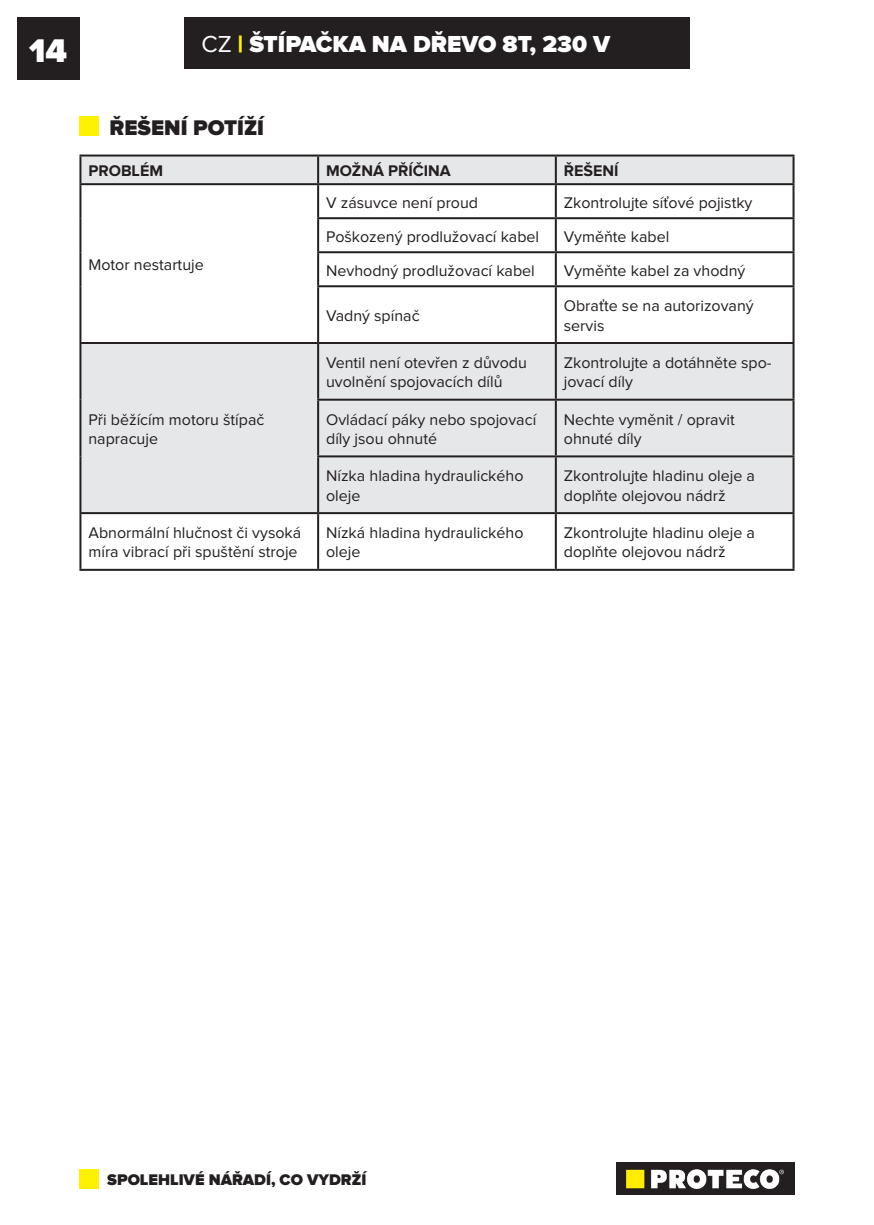
<style>
.page{position:relative;width:874px;height:1225px;background:#fff}
.page>*{position:absolute;margin:0;border:0;box-sizing:border-box;transform-origin:0 0}
.t1{font:900 34px "Proxima Nova";color:#fff}
.t2{font:900 24px "Proxima Nova";color:#fff}
.t3{font:900 22px "Proxima Nova";color:#231f20}
.t4{font:16px/19.2px "Proxima Nova";color:#231f20}
.t5{font:900 16px "Proxima Nova";color:#231f20}
.t6{font:700 16px "Proxima Nova";color:#231f20}
.s1{font-weight:400}
.s2{color:#fff101}
</style>
<div class="page">
<div style="left:17px;top:17px;width:62px;height:62px;background:#231f20"></div>
<img style="left:616px;top:1162px;width:178px;height:33px">
<div style="left:79px;top:1169px;width:20px;height:19px;background:#fff101"></div>
<div style="left:184px;top:17px;width:505px;height:51px;background:#231f20"></div>
<div style="left:79px;top:116px;width:20px;height:20px;background:#fff101"></div>
<svg style="left:81px;top:156px;width:711px;height:356px;fill:#e6e7e9"></svg>
<hr style="left:79px;top:154px;width:239px;height:2px;background:#231f20">
<hr style="left:79px;top:156px;width:2px;height:27px;background:#231f20">
<hr style="left:318px;top:154px;width:237px;height:2px;background:#231f20">
<hr style="left:317px;top:156px;width:2px;height:27px;background:#231f20">
<hr style="left:555px;top:154px;width:239px;height:2px;background:#231f20">
<hr style="left:554px;top:156px;width:2px;height:27px;background:#231f20">
<hr style="left:792px;top:156px;width:2px;height:27px;background:#231f20">
<hr style="left:79px;top:183px;width:239px;height:2px;background:#231f20">
<hr style="left:79px;top:185px;width:2px;height:33px;background:#231f20">
<hr style="left:318px;top:183px;width:237px;height:2px;background:#231f20">
<hr style="left:317px;top:185px;width:2px;height:32px;background:#231f20">
<hr style="left:555px;top:183px;width:239px;height:2px;background:#231f20">
<hr style="left:554px;top:185px;width:2px;height:32px;background:#231f20">
<hr style="left:792px;top:185px;width:2px;height:32px;background:#231f20">
<hr style="left:79px;top:218px;width:2px;height:34px;background:#231f20">
<hr style="left:317px;top:217px;width:238px;height:2px;background:#231f20">
<hr style="left:317px;top:219px;width:2px;height:32px;background:#231f20">
<hr style="left:555px;top:217px;width:239px;height:2px;background:#231f20">
<hr style="left:554px;top:219px;width:2px;height:32px;background:#231f20">
<hr style="left:792px;top:219px;width:2px;height:32px;background:#231f20">
<hr style="left:79px;top:252px;width:2px;height:34px;background:#231f20">
<hr style="left:317px;top:251px;width:238px;height:2px;background:#231f20">
<hr style="left:317px;top:253px;width:2px;height:32px;background:#231f20">
<hr style="left:555px;top:251px;width:239px;height:2px;background:#231f20">
<hr style="left:554px;top:253px;width:2px;height:32px;background:#231f20">
<hr style="left:792px;top:253px;width:2px;height:32px;background:#231f20">
<hr style="left:79px;top:286px;width:2px;height:56px;background:#231f20">
<hr style="left:317px;top:285px;width:238px;height:2px;background:#231f20">
<hr style="left:317px;top:287px;width:2px;height:55px;background:#231f20">
<hr style="left:555px;top:285px;width:239px;height:2px;background:#231f20">
<hr style="left:554px;top:287px;width:2px;height:55px;background:#231f20">
<hr style="left:792px;top:287px;width:2px;height:55px;background:#231f20">
<hr style="left:79px;top:342px;width:239px;height:2px;background:#231f20">
<hr style="left:79px;top:344px;width:2px;height:56px;background:#231f20">
<hr style="left:318px;top:342px;width:237px;height:2px;background:#231f20">
<hr style="left:317px;top:344px;width:2px;height:55px;background:#231f20">
<hr style="left:555px;top:342px;width:239px;height:2px;background:#231f20">
<hr style="left:554px;top:344px;width:2px;height:55px;background:#231f20">
<hr style="left:792px;top:344px;width:2px;height:55px;background:#231f20">
<hr style="left:79px;top:400px;width:2px;height:56px;background:#231f20">
<hr style="left:317px;top:399px;width:238px;height:2px;background:#231f20">
<hr style="left:317px;top:401px;width:2px;height:54px;background:#231f20">
<hr style="left:555px;top:399px;width:239px;height:2px;background:#231f20">
<hr style="left:554px;top:401px;width:2px;height:54px;background:#231f20">
<hr style="left:792px;top:401px;width:2px;height:54px;background:#231f20">
<hr style="left:79px;top:456px;width:2px;height:56px;background:#231f20">
<hr style="left:317px;top:455px;width:238px;height:2px;background:#231f20">
<hr style="left:317px;top:457px;width:2px;height:55px;background:#231f20">
<hr style="left:555px;top:455px;width:239px;height:2px;background:#231f20">
<hr style="left:554px;top:457px;width:2px;height:55px;background:#231f20">
<hr style="left:792px;top:457px;width:2px;height:55px;background:#231f20">
<hr style="left:79px;top:512px;width:239px;height:2px;background:#231f20">
<hr style="left:79px;top:514px;width:2px;height:55px;background:#231f20">
<hr style="left:318px;top:512px;width:237px;height:2px;background:#231f20">
<hr style="left:317px;top:514px;width:2px;height:55px;background:#231f20">
<hr style="left:555px;top:512px;width:239px;height:2px;background:#231f20">
<hr style="left:554px;top:514px;width:2px;height:55px;background:#231f20">
<hr style="left:792px;top:514px;width:2px;height:55px;background:#231f20">
<hr style="left:79px;top:569px;width:239px;height:2px;background:#231f20">
<hr style="left:318px;top:569px;width:237px;height:2px;background:#231f20">
<hr style="left:555px;top:569px;width:239px;height:2px;background:#231f20">
<h1 class="t1" style="left:29px;top:31px;width:40px">14</h1>
<h2 class="t2" style="left:201px;top:30px;width:410px"><span class="s1">CZ</span> <span class="s2">|</span> ŠTÍPAČKA NA DŘEVO 8T, 230 V</h2>
<p class="t3" style="left:109px;top:115px;width:156px">ŘEŠENÍ POTÍŽÍ</p>
<p class="t6" style="left:88px;top:162px;width:76px">PROBLÉM</p>
<p class="t6" style="left:326px;top:162px;width:126px">MOŽNÁ PŘÍČINA</p>
<p class="t6" style="left:563px;top:162px;width:56px">ŘEŠENÍ</p>
<p class="t4" style="left:88px;top:256px;width:117px">Motor nestartuje</p>
<p class="t4" style="left:88px;top:410px;width:177px">Při běžícím motoru štípač napracuje</p>
<p class="t4" style="left:326px;top:193px;width:153px">V zásuvce není proud</p>
<p class="t4" style="left:563px;top:193px;width:190px">Zkontrolujte síťové pojistky</p>
<p class="t4" style="left:326px;top:227px;width:214px">Poškozený prodlužovací kabel</p>
<p class="t4" style="left:563px;top:227px;width:107px">Vyměňte kabel</p>
<p class="t4" style="left:326px;top:261px;width:210px">Nevhodný prodlužovací kabel</p>
<p class="t4" style="left:563px;top:261px;width:183px">Vyměňte kabel za vhodný</p>
<p class="t4" style="left:326px;top:307px;width:95px">Vadný spínač</p>
<p class="t4" style="left:563px;top:297px;width:191px">Obraťte se na autorizovaný servis</p>
<p class="t4" style="left:326px;top:354px;width:202px">Ventil není otevřen z důvodu uvolnění spojovacích dílů</p>
<p class="t4" style="left:563px;top:354px;width:209px">Zkontrolujte a dotáhněte spo&shy;jovací díly</p>
<p class="t4" style="left:326px;top:410px;width:211px">Ovládací páky nebo spojovací díly jsou ohnuté</p>
<p class="t4" style="left:563px;top:410px;width:172px">Nechte vyměnit / opravit ohnuté díly</p>
<p class="t4" style="left:326px;top:467px;width:199px">Nízka hladina hydraulického oleje</p>
<p class="t4" style="left:563px;top:467px;width:192px">Zkontrolujte hladinu oleje a doplňte olejovou nádrž</p>
<p class="t4" style="left:88px;top:524px;width:214px">Abnormální hlučnost či vysoká míra vibrací při spuštění stroje</p>
<p class="t4" style="left:326px;top:524px;width:199px">Nízká hladina hydraulického oleje</p>
<p class="t4" style="left:563px;top:524px;width:192px">Zkontrolujte hladinu oleje a doplňte olejovou nádrž</p>
<p class="t5" style="left:107px;top:1170px;width:260px">SPOLEHLIVÉ NÁŘADÍ, CO VYDRŽÍ</p>
</div>
